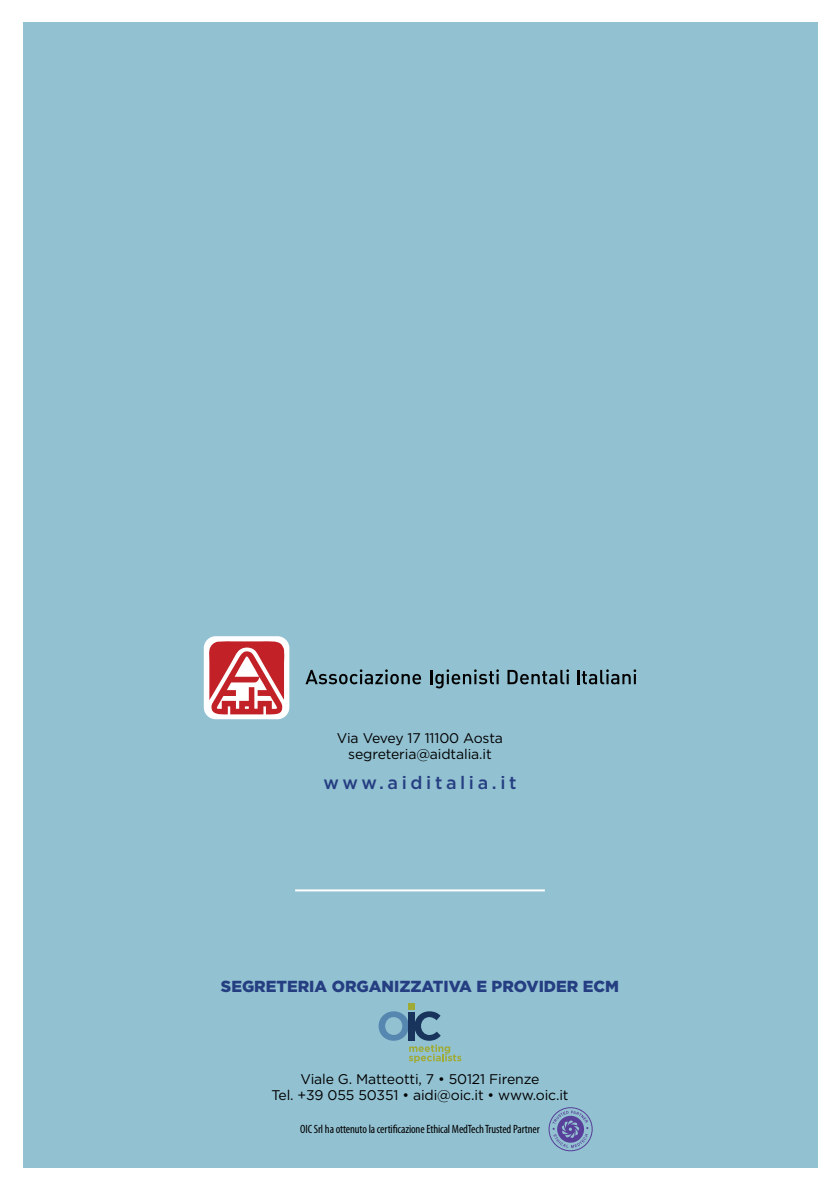
<style>
.page{position:relative;width:840px;height:1191px;background:#fff}
.page>*{position:absolute;margin:0;border:0;box-sizing:border-box;transform-origin:0 0}
.t1{font:500 18px "Gotham";letter-spacing:.2em;color:#253e82}
.t2{font:900 16px "Gotham";color:#253e82}
.t3{font:14px/16px "Gotham";letter-spacing:-.01em;color:#000;text-align:center}
.t4{font:condensed 12px "Myriad Pro";letter-spacing:-.01em;color:#000}
</style>
<div class="page">
<div style="left:23px;top:23px;width:793px;height:1145px;background:#92c1d1"></div>
<div style="left:408px;top:1003px;width:7px;height:6px;background:#a0ab36"></div>
<svg style="left:378px;top:1011px;width:83px;height:51px"></svg>
<svg style="left:548px;top:1107px;width:44px;height:44px"></svg>
<div style="left:204px;top:636px;width:85px;height:83px;background:#fff;border-radius:12px"></div>
<svg style="left:305px;top:669px;width:116px;height:15px"></svg>
<svg style="left:430px;top:669px;width:68px;height:19px"></svg>
<svg style="left:507px;top:669px;width:61px;height:15px"></svg>
<hr style="left:576px;top:670px;width:3px;height:14px;background:#000">
<svg style="left:581px;top:669px;width:54px;height:15px"></svg>
<svg style="left:209px;top:641px;width:75px;height:73px"></svg>
<hr style="left:295px;top:889px;width:249px;height:2px;background:#fff">
<p class="t3" style="left:337px;top:729px;width:167px">Via Vevey 17 11100 Aosta segreteria@aidtalia.it</p>
<p class="t1" style="left:323px;top:770px;width:194px">www.aiditalia.it</p>
<p class="t2" style="left:221px;top:975px;width:399px">SEGRETERIA ORGANIZZATIVA E PROVIDER ECM</p>
<p class="t3" style="left:271px;top:1071px;width:298px">Viale G. Matteotti, 7 • 50121 Firenze<br>Tel. +39 055 50351 • aidi@oic.it • www.oic.it</p>
<p class="t4" style="left:300px;top:1122px;width:241px">OIC Srl ha ottenuto la certificazione Ethical MedTech Trusted Partner</p>
</div>
